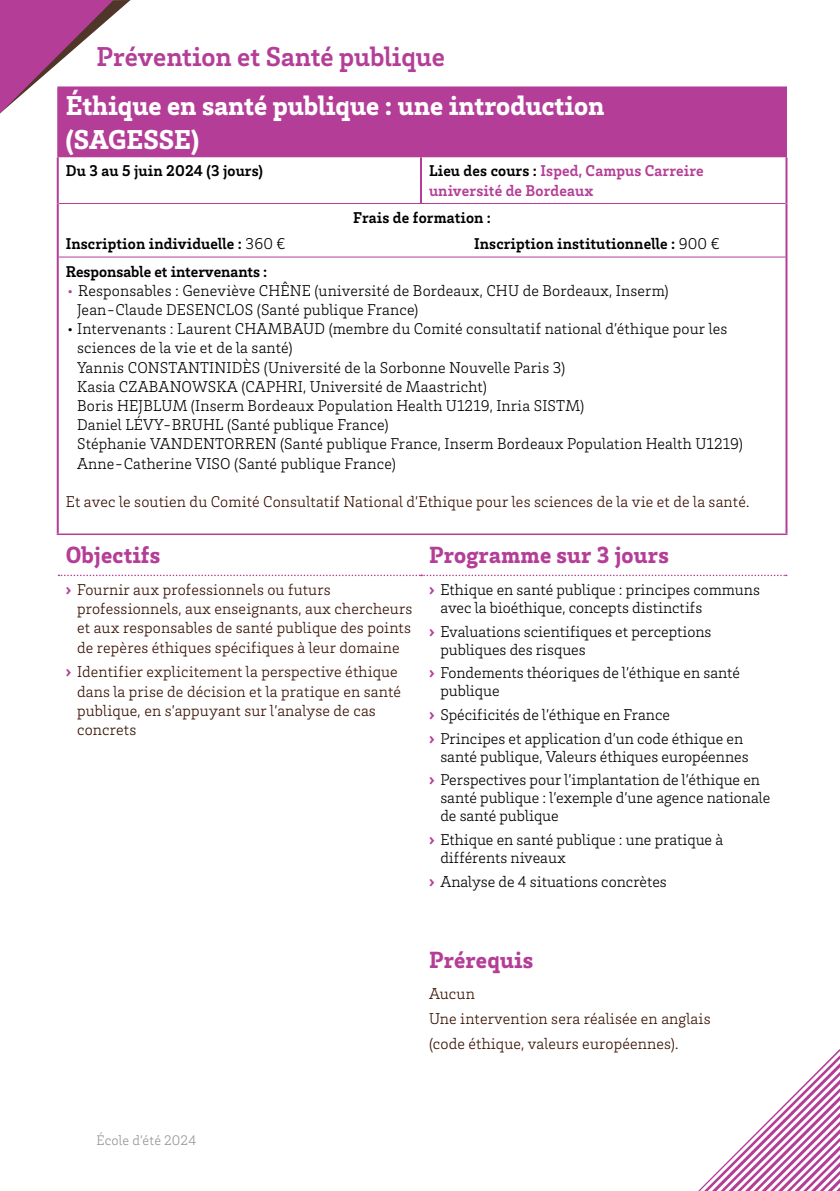
<style>
.page{position:relative;width:840px;height:1191px;background:#fff}
.page>*{position:absolute;margin:0;border:0;box-sizing:border-box;transform-origin:0 0}
.t1{font:900 28px/33.6px "Brix Slab";color:#fff}
.t2{font:700 28px "Brix Slab";color:#b43e97}
.t3{font:900 24px "Brix Slab";letter-spacing:.01em;color:#b43e97}
.t4{font:300 16px/19.2px "Brix Slab";color:#000}
.t5{font:300 16px/19.2px "Brix Slab";letter-spacing:.01em;color:#371000}
.t6{font:700 16px "Brix Slab";letter-spacing:.01em;color:#000}
.t7{font:700 16px/19.2px "Brix Slab";letter-spacing:.01em;color:#b43e97}
.t8{font:300 14.2px "Brix Slab";letter-spacing:.01em;color:#939598}
.s1{color:#000}
.s2{font-weight:300}
.s3{color:#b43e97}
.s4{font-weight:900;color:#b43e97}
</style>
<div class="page">
<svg style="left:0;top:0;width:130px;height:113px"></svg>
<svg style="left:698px;top:1050px;width:141px;height:141px"></svg>
<div style="left:58px;top:87px;width:728px;height:70px;background:#b43e97"></div>
<hr style="left:785px;top:157px;width:2px;height:46px;background:#b43e97">
<hr style="left:57px;top:157px;width:2px;height:46px;background:#b43e97">
<hr style="left:420px;top:157px;width:2px;height:46px;background:#b43e97">
<hr style="left:59px;top:203px;width:362px;height:1px;background:#b43e97">
<hr style="left:421px;top:203px;width:364px;height:1px;background:#b43e97">
<hr style="left:57px;top:203px;width:2px;height:54px;background:#b43e97">
<hr style="left:785px;top:203px;width:2px;height:54px;background:#b43e97">
<hr style="left:59px;top:256px;width:362px;height:1px;background:#b43e97">
<hr style="left:421px;top:256px;width:364px;height:1px;background:#b43e97">
<hr style="left:57px;top:257px;width:2px;height:276px;background:#b43e97">
<hr style="left:785px;top:257px;width:2px;height:276px;background:#b43e97">
<hr style="left:57px;top:533px;width:364px;height:2px;background:#b43e97">
<hr style="left:421px;top:533px;width:366px;height:2px;background:#b43e97">
<svg style="left:58px;top:574px;width:728px;height:2px"></svg>
<hr style="left:57px;top:86px;width:364px;height:1px;background:#b43e97">
<hr style="left:57px;top:87px;width:1px;height:69px;background:#b43e97">
<hr style="left:421px;top:86px;width:365px;height:1px;background:#b43e97">
<hr style="left:57px;top:156px;width:364px;height:1px;background:#b43e97">
<h1 class="t2" style="left:96px;top:38px;width:350px">Prévention et Santé publique</h1>
<h1 class="t1" style="left:66px;top:88px;width:540px">Éthique en santé publique : une introduction (SAGESSE)</h1>
<p class="t6" style="left:66px;top:160px;width:199px">Du 3 au 5 juin 2024 (3 jours)</p>
<p class="t7" style="left:429px;top:161px;width:276px"><span class="s1">Lieu des cours :</span> Isped, Campus Carreire université de Bordeaux</p>
<p class="t6" style="left:353px;top:207px;width:139px">Frais de formation :</p>
<p class="t6" style="left:66px;top:233px;width:221px">Inscription individuelle : <span class="s2">360 €</span></p>
<p class="t6" style="left:474px;top:233px;width:247px">Inscription institutionnelle : <span class="s2">900 €</span></p>
<p class="t6" style="left:66px;top:261px;width:203px">Responsable et intervenants :</p>
<p class="t4" style="left:77px;top:280px;width:593px;text-indent:-11px"><span class="s3">•</span> Responsables : Geneviève CHÊNE (université de Bordeaux, CHU de Bordeaux, Inserm)<br>Jean-Claude DESENCLOS (Santé publique France)</p>
<p class="t4" style="left:77px;top:318px;width:667px;text-indent:-11px">• Intervenants : Laurent CHAMBAUD (membre du Comité consultatif national d’éthique pour les sciences de la vie et de la santé)<br>Yannis CONSTANTINIDÈS (Université de la Sorbonne Nouvelle Paris 3)<br>Kasia CZABANOWSKA (CAPHRI, Université de Maastricht)<br>Boris HEJBLUM (Inserm Bordeaux Population Health U1219, Inria SISTM)<br>Daniel LÉVY-BRUHL (Santé publique France)<br>Stéphanie VANDENTORREN (Santé publique France, Inserm Bordeaux Population Health U1219)<br>Anne-Catherine VISO (Santé publique France)</p>
<p class="t5" style="left:66px;top:491px;width:684px">Et avec le soutien du Comité Consultatif National d’Ethique pour les sciences de la vie et de la santé.</p>
<h2 class="t3" style="left:66px;top:539px;width:96px">Objectifs</h2>
<h2 class="t3" style="left:429px;top:539px;width:241px">Programme sur 3 jours</h2>
<p class="t5" style="left:77px;top:579px;width:336px;text-indent:-11px"><span class="s4">›</span> Fournir aux professionnels ou futurs professionnels, aux enseignants, aux chercheurs et aux responsables de santé publique des points de repères éthiques spécifiques à leur domaine</p>
<p class="t5" style="left:77px;top:662px;width:325px;text-indent:-11px"><span class="s4">›</span> Identifier explicitement la perspective éthique dans la prise de décision et la pratique en santé publique, en s’appuyant sur l’analyse de cas concrets</p>
<p class="t4" style="left:440px;top:580px;width:321px;line-height:18px;text-indent:-11px"><span class="s4">›</span> Ethique en santé publique : principes communs avec la bioéthique, concepts distinctifs</p>
<p class="t4" style="left:440px;top:621px;width:272px;line-height:18px;text-indent:-11px"><span class="s4">›</span> Evaluations scientifiques et perceptions publiques des risques</p>
<p class="t4" style="left:440px;top:663px;width:301px;line-height:18px;text-indent:-11px"><span class="s4">›</span> Fondements théoriques de l’éthique en santé publique</p>
<p class="t4" style="left:429px;top:702px;width:315px;line-height:23.6px"><span class="s4">›</span> Spécificités de l’éthique en France<br><span class="s4">›</span> Principes et application d’un code éthique en</p>
<p class="t4" style="left:429px;top:744px;width:332px;line-height:23.6px;text-align:center">santé publique, Valeurs éthiques européennes<br><span class="s4">›</span> Perspectives pour l’implantation de l’éthique en</p>
<p class="t4" style="left:440px;top:788px;width:331px;line-height:18px">santé publique : l’exemple d’une agence nationale de santé publique</p>
<p class="t4" style="left:440px;top:830px;width:284px;line-height:18px;text-indent:-11px"><span class="s4">›</span> Ethique en santé publique : une pratique à différents niveaux</p>
<p class="t4" style="left:429px;top:871px;width:239px"><span class="s4">›</span> Analyse de 4 situations concrètes</p>
<p class="t8" style="left:96px;top:1130px;width:101px">École d’été 2024</p>
<h2 class="t3" style="left:429px;top:944px;width:106px">Prérequis</h2>
<p class="t5" style="left:429px;top:980px;width:283px;line-height:24.8px">Aucun<br>Une intervention sera réalisée en anglais (code éthique, valeurs européennes).</p>
</div>
